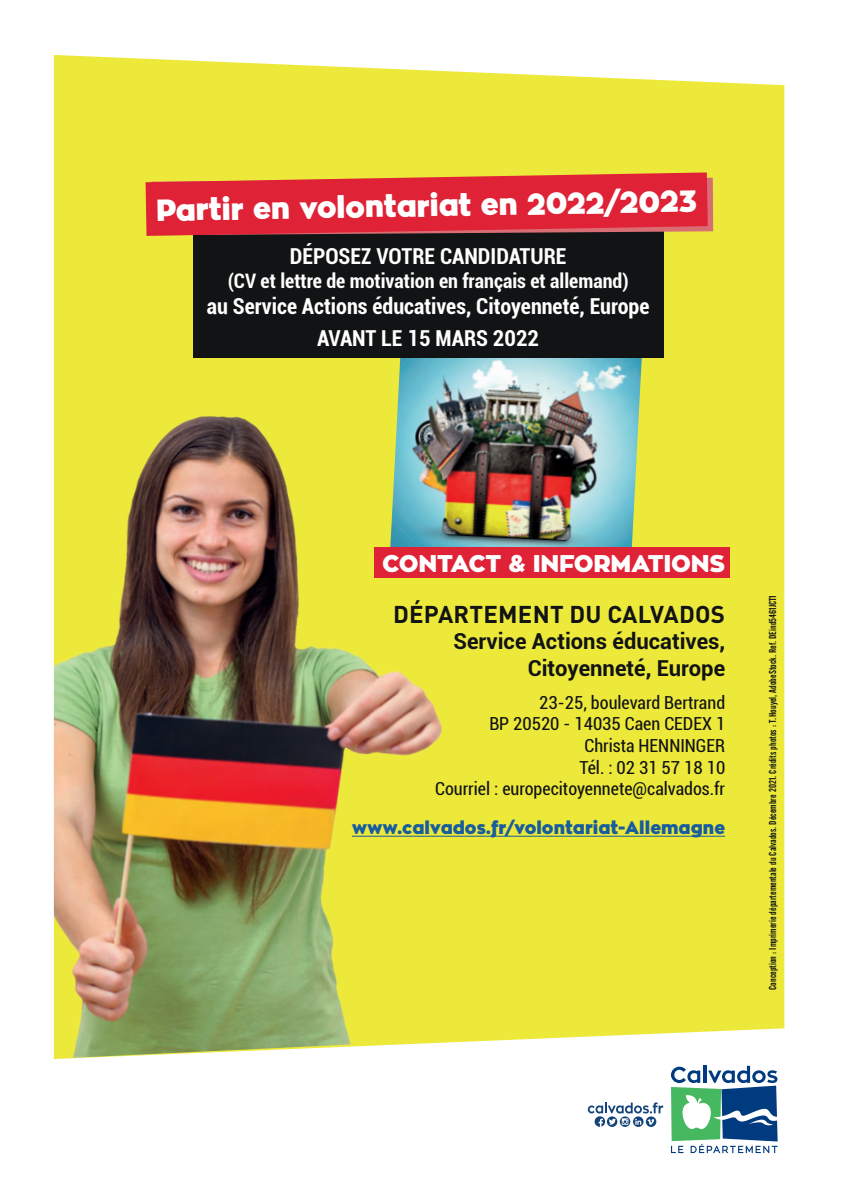
<style>
.page{position:relative;width:842px;height:1191px;background:#fff}
.page>*{position:absolute;margin:0;border:0;box-sizing:border-box;transform-origin:0 0}
.t1{font:900 30.2px "Zona Pro";color:#fff}
.t2{font:700 24px "DIN Pro";letter-spacing:.01em;color:#111314}
.t3{font:900 24px "Zona Pro";letter-spacing:-.01em;color:#fff}
.t4{font:700 condensed 22px/32px "Roboto";color:#fff;text-align:center}
.t5{font:700 22px/26.4px "Roboto";color:#111314;text-align:right}
.t6{font:700 condensed 20px "Roboto";color:#fff}
.t7{font:condensed 18px/21.6px "Roboto";color:#111314;text-align:right}
.t8{font:900 18px "Zona Pro";color:#175d9e}
.t9{font:10px "Alternate Gothic No 2 BT";color:#111314}
</style>
<div class="page">
<img style="left:53px;top:55px;width:732px;height:1099px">
<div style="left:193px;top:227px;width:470px;height:130px;background:#111314"></div>
<svg style="left:671px;top:1065px;width:107px;height:88px"></svg>
<svg style="left:588px;top:1102px;width:75px;height:25px"></svg>
<div style="left:374px;top:547px;width:356px;height:30px;background:#df2236"></div>
<hr style="left:352px;top:836px;width:373px;height:1px;background:#175d9e">
<svg style="left:146px;top:172px;width:567px;height:64px;background:#d83637"></svg>
<h1 class="t1" style="left:156px;top:190px;width:543px;rotate:-1deg">Partir en volontariat en 2022/2023</h1>
<p class="t4" style="left:290px;top:239px;width:278px">DÉPOSEZ VOTRE CANDIDATURE</p>
<p class="t6" style="left:228px;top:267px;width:402px">(CV et lettre de motivation en français et allemand)</p>
<p class="t4" style="left:207px;top:289px;width:444px">au Service Actions éducatives, Citoyenneté, Europe<br>AVANT LE 15 MARS 2022</p>
<h2 class="t3" style="left:382px;top:547px;width:345px">CONTACT &amp; INFORMATIONS</h2>
<h2 class="t2" style="left:393px;top:598px;width:333px">DÉPARTEMENT DU CALVADOS</h2>
<p class="t5" style="left:453px;top:627px;width:273px">Service Actions éducatives,<br>Citoyenneté, Europe</p>
<p class="t7" style="left:435px;top:691px;width:292px">23-25, boulevard Bertrand<br>BP 20520 - 14035 Caen CEDEX 1<br>Christa HENNINGER<br>Tél. : 02 31 57 18 10<br>Courriel : europecitoyennete@calvados.fr</p>
<p class="t8" style="left:352px;top:815px;width:375px">www.calvados.fr/volontariat-Allemagne</p>
<p class="t9" style="left:767px;top:989px;width:396px;rotate:-90deg">Conception : Imprimerie départementale du Calvados. Décembre 2021. Crédits photos : T. Houyel, AdobeStock. Ref. DEind5461JCT1</p>
</div>
